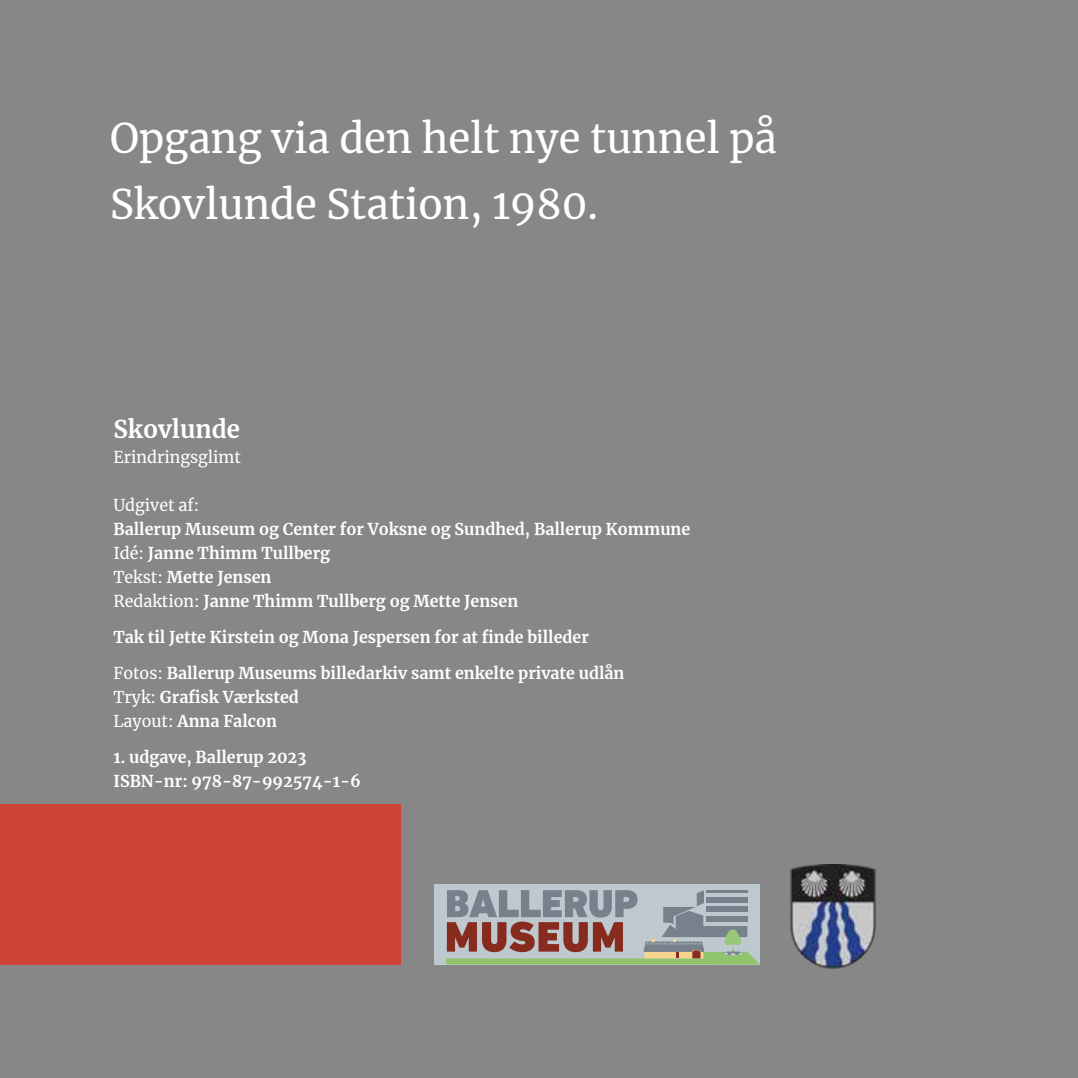
<style>
.page{position:relative;width:1078px;height:1078px;background:#fff}
.page>*{position:absolute;margin:0;border:0;box-sizing:border-box;transform-origin:0 0}
.t1{font:40.4px/66px "Merriweather";color:#fff}
.t2{font:700 24.2px "Merriweather";color:#fff}
.t3{font:700 16.2px/24px "Merriweather";color:#fff}
.t4{font:16.2px "Merriweather";color:#fff}
.s1{font-weight:400}
</style>
<div class="page">
<div style="left:0;top:0;width:1077px;height:1077px;background:#878787"></div>
<div style="left:0;top:803px;width:401px;height:161px;background:#ce4237"></div>
<img style="left:790px;top:864px;width:86px;height:105px">
<div style="left:434px;top:883px;width:326px;height:81px;background:#bdc9ce"></div>
<svg style="left:446px;top:890px;width:314px;height:74px"></svg>
<h1 class="t1" style="left:110px;top:104px;width:668px">Opgang via den helt nye tunnel på<br>Skovlunde Station, 1980.</h1>
<h2 class="t2" style="left:113px;top:413px;width:128px">Skovlunde</h2>
<p class="t4" style="left:113px;top:445px;width:129px">Erindringsglimt</p>
<p class="t4" style="left:113px;top:493px;width:87px">Udgivet af:</p>
<p class="t3" style="left:113px;top:516px;width:578px">Ballerup Museum og Center for Voksne og Sundhed, Ballerup Kommune <span class="s1">Idé:</span> Janne Thimm Tullberg<br><span class="s1">Tekst:</span> Mette Jensen<br><span class="s1">Redaktion:</span> Janne Thimm Tullberg og Mette Jensen</p>
<p class="t3" style="left:113px;top:624px;width:477px">Tak til Jette Kirstein og Mona Jespersen for at finde billeder</p>
<p class="t3" style="left:113px;top:660px;width:512px"><span class="s1">Fotos:</span> Ballerup Museums billedarkiv samt enkelte private udlån<br><span class="s1">Tryk:</span> Grafisk Værksted<br><span class="s1">Layout:</span> Anna Falcon</p>
<p class="t3" style="left:113px;top:744px;width:249px">1. udgave, Ballerup 2023<br>ISBN-nr: 978-87-992574-1-6</p>
</div>
